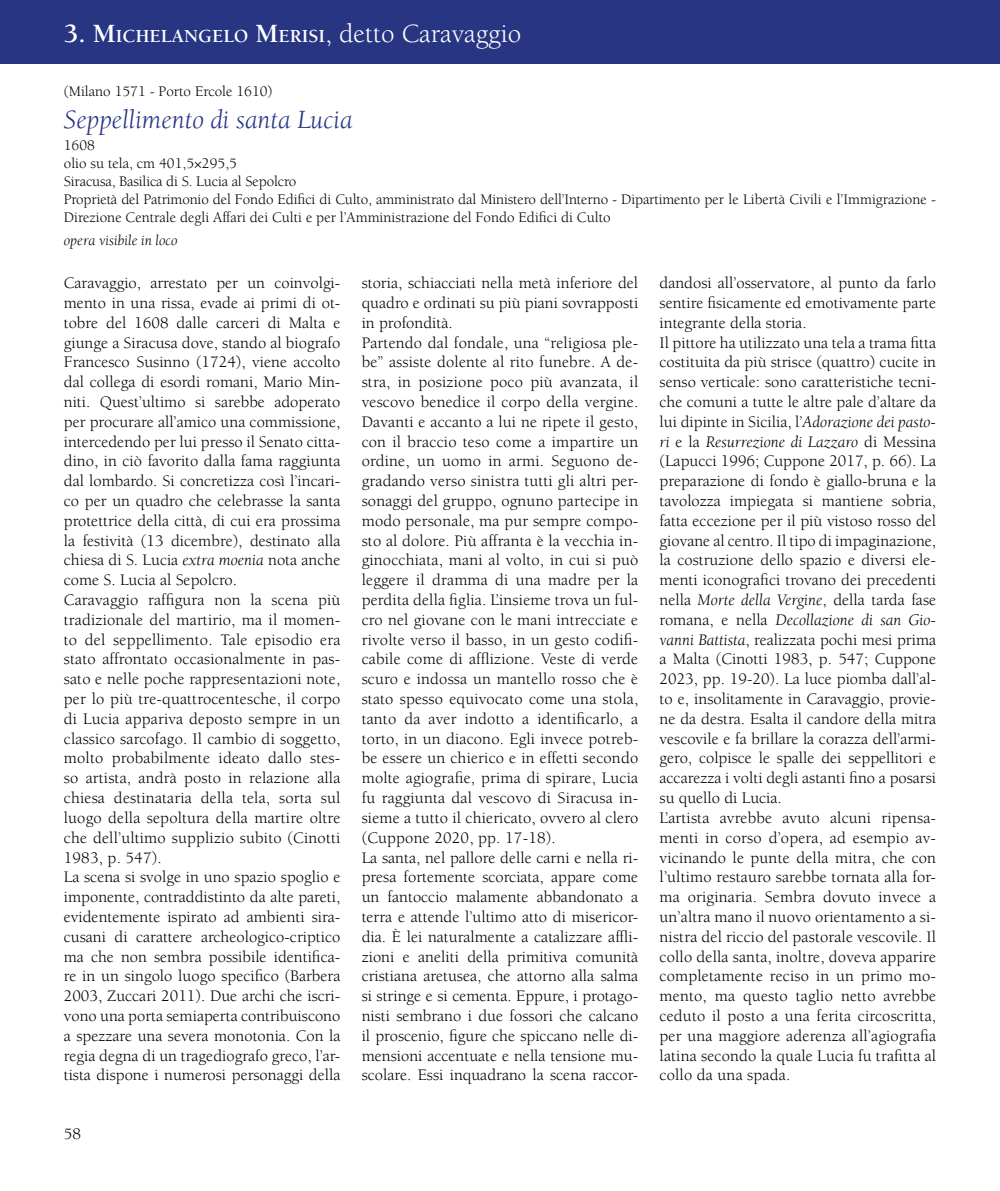
<style>
.page{position:relative;width:1000px;height:1191px;background:#fff}
.page>*{position:absolute;margin:0;border:0;box-sizing:border-box;transform-origin:0 0}
.t1{font:italic 27px "Berkeley Std";color:#283583}
.t2{font:700 18.9px "Berkeley Std";color:#fff}
.t3{font:16.5px/19.8px "Berkeley Std";color:#000}
.t4{font:15px/18px "Berkeley Std";color:#000}
.t5{font:italic 15px "Berkeley Std";color:#000}
.s1{font-size:27px}
.s2{font-weight:400;font-size:27px}
.s3{font-style:italic}
</style>
<div class="page">
<div style="left:0;top:0;width:999px;height:64px;background:#283583"></div>
<p class="t2" style="left:64px;top:26px;width:459px"><span class="s1">3.</span> <span class="s1">M</span>ICHELANGELO <span class="s1">M</span>ERISI<span class="s2">, detto Caravaggio</span></p>
<p class="t4" style="left:64px;top:82px;width:210px">(Milano 1571 - Porto Ercole 1610)</p>
<h1 class="t1" style="left:64px;top:105px;width:290px">Seppellimento di santa Lucia</h1>
<p class="t4" style="left:64px;top:137px;width:873px">1608<br>olio su tela, cm 401,5×295,5<br>Siracusa, Basilica di S. Lucia al Sepolcro<br>Proprietà del Patrimonio del Fondo Edifici di Culto, amministrato dal Ministero dell’Interno - Dipartimento per le Libertà Civili e l’Immigrazione - Direzione Centrale degli Affari dei Culti e per l’Amministrazione del Fondo Edifici di Culto</p>
<p class="t5" style="left:64px;top:232px;width:115px">opera visibile in loco</p>
<p class="t3" style="left:361px;top:273px;width:278px">storia, schiacciati nella metà inferiore del quadro e ordinati su più piani sovrapposti in profondità.<br>Partendo dal fondale, una “religiosa ple&shy;be” assiste dolente al rito funebre. A de&shy;stra, in posizione poco più avanzata, il vescovo benedice il corpo della vergine.<br>Davanti e accanto a lui ne ripete il gesto, con il braccio teso come a impartire un ordine, un uomo in armi. Seguono de&shy;gradando verso sinistra tutti gli altri per&shy;sonaggi del gruppo, ognuno partecipe in modo personale, ma pur sempre compo&shy;sto al dolore. Più affranta è la vecchia in&shy;ginocchiata, mani al volto, in cui si può leggere il dramma di una madre per la perdita della figlia. L’insieme trova un ful&shy;cro nel giovane con le mani intrecciate e rivolte verso il basso, in un gesto codifi&shy;cabile come di afflizione. Veste di verde scuro e indossa un mantello rosso che è stato spesso equivocato come una stola, tanto da aver indotto a identificarlo, a torto, in un diacono. Egli invece potreb&shy;be essere un chierico e in effetti secondo molte agiografie, prima di spirare, Lucia fu raggiunta dal vescovo di Siracusa in&shy;sieme a tutto il chiericato, ovvero al clero (Cuppone 2020, pp. 17-18).<br>La santa, nel pallore delle carni e nella ri&shy;presa fortemente scorciata, appare come un fantoccio malamente abbandonato a terra e attende l’ultimo atto di misericor&shy;dia. È lei naturalmente a catalizzare affli&shy;zioni e aneliti della primitiva comunità cristiana aretusea, che attorno alla salma si stringe e si cementa. Eppure, i protago&shy;nisti sembrano i due fossori che calcano il proscenio, figure che spiccano nelle di&shy;mensioni accentuate e nella tensione mu&shy;scolare. Essi inquadrano la scena raccor-</p>
<p class="t3" style="left:659px;top:273px;width:278px">dandosi all’osservatore, al punto da farlo sentire fisicamente ed emotivamente parte integrante della storia.<br>Il pittore ha utilizzato una tela a trama fitta costituita da più strisce (quattro) cucite in senso verticale: sono caratteristiche tecni&shy;che comuni a tutte le altre pale d’altare da lui dipinte in Sicilia, l’<span class="s3">Adorazione dei pasto&shy;ri</span> e la <span class="s3">Resurrezione di Lazzaro</span> di Messina (Lapucci 1996; Cuppone 2017, p. 66). La preparazione di fondo è giallo-bruna e la tavolozza impiegata si mantiene sobria, fatta eccezione per il più vistoso rosso del giovane al centro. Il tipo di impaginazione, la costruzione dello spazio e diversi ele&shy;menti iconografici trovano dei precedenti nella <span class="s3">Morte della Vergine</span>, della tarda fase romana, e nella <span class="s3">Decollazione di san Gio&shy;vanni Battista</span>, realizzata pochi mesi prima a Malta (Cinotti 1983, p. 547; Cuppone 2023, pp. 19-20). La luce piomba dall’al&shy;to e, insolitamente in Caravaggio, provie&shy;ne da destra. Esalta il candore della mitra vescovile e fa brillare la corazza dell’armi&shy;gero, colpisce le spalle dei seppellitori e accarezza i volti degli astanti fino a posarsi su quello di Lucia.<br>L’artista avrebbe avuto alcuni ripensa&shy;menti in corso d’opera, ad esempio av&shy;vicinando le punte della mitra, che con l’ultimo restauro sarebbe tornata alla for&shy;ma originaria. Sembra dovuto invece a un’altra mano il nuovo orientamento a si&shy;nistra del riccio del pastorale vescovile. Il collo della santa, inoltre, doveva apparire completamente reciso in un primo mo&shy;mento, ma questo taglio netto avrebbe ceduto il posto a una ferita circoscritta, per una maggiore aderenza all’agiografia latina secondo la quale Lucia fu trafitta al collo da una spada.</p>
<p class="t3" style="left:64px;top:273px;width:278px">Caravaggio, arrestato per un coinvolgi&shy;mento in una rissa, evade ai primi di ot&shy;tobre del 1608 dalle carceri di Malta e giunge a Siracusa dove, stando al biografo Francesco Susinno (1724), viene accolto dal collega di esordi romani, Mario Min&shy;niti. Quest’ultimo si sarebbe adoperato per procurare all’amico una commissione, intercedendo per lui presso il Senato citta&shy;dino, in ciò favorito dalla fama raggiunta dal lombardo. Si concretizza così l’incari&shy;co per un quadro che celebrasse la santa protettrice della città, di cui era prossima la festività (13 dicembre), destinato alla chiesa di S. Lucia <span class="s3">extra moenia</span> nota anche come S. Lucia al Sepolcro.<br>Caravaggio raffigura non la scena più tradizionale del martirio, ma il momen&shy;to del seppellimento. Tale episodio era stato affrontato occasionalmente in pas&shy;sato e nelle poche rappresentazioni note, per lo più tre-quattrocentesche, il corpo di Lucia appariva deposto sempre in un classico sarcofago. Il cambio di soggetto, molto probabilmente ideato dallo stes&shy;so artista, andrà posto in relazione alla chiesa destinataria della tela, sorta sul luogo della sepoltura della martire oltre che dell’ultimo supplizio subito (Cinotti 1983, p. 547).<br>La scena si svolge in uno spazio spoglio e imponente, contraddistinto da alte pareti, evidentemente ispirato ad ambienti sira&shy;cusani di carattere archeologico-criptico ma che non sembra possibile identifica&shy;re in un singolo luogo specifico (Barbera 2003, Zuccari 2011). Due archi che iscri&shy;vono una porta semiaperta contribuiscono a spezzare una severa monotonia. Con la regia degna di un tragediografo greco, l’ar&shy;tista dispone i numerosi personaggi della</p>
<p class="t3" style="left:64px;top:1124px;width:19px">58</p>
</div>
